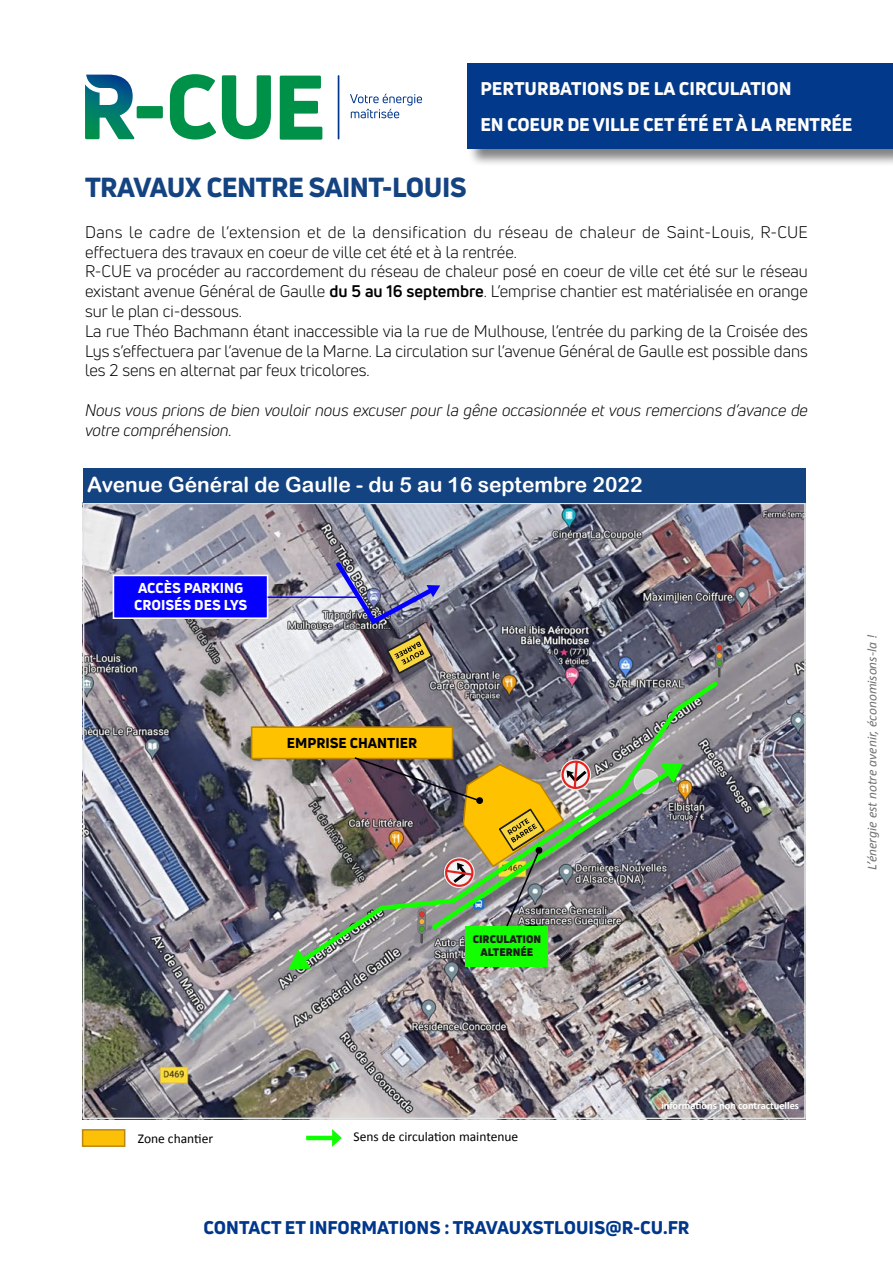
<style>
.page{position:relative;width:893px;height:1263px;background:#fff}
.page>*{position:absolute;margin:0;border:0;box-sizing:border-box;transform-origin:0 0}
.t1{font:800 27px "Uni Neue";letter-spacing:-.02em;color:#144381}
.t2{font:21px "Arial Rounded MT Bold";color:#fff}
.t3{font:800 18px/36px "Uni Neue";letter-spacing:-.01em;color:#fff}
.t4{font:800 18px "Uni Neue";color:#00378b}
.t5{font:16.5px/19.8px "Uni Neue";color:#000}
.t6{font:italic 16.5px/19.8px "Uni Neue";color:#000}
.t7{font:800 14.1px/16.8px "Uni Neue";color:#fff}
.t8{font:800 14.1px "Uni Neue";color:#010000}
.t9{font:italic 13.5px "Calibri";color:#707172}
.t10{font:13.5px "Calibri";color:#000}
.t11{font:900 10.8px/12.9px "Uni Neue";color:#1d1d1b;text-align:center}
.t12{font:700 10.5px "Calibri";color:#fff}
.s1{font-weight:700}
</style>
<div class="page">
<hr style="left:338px;top:75px;width:1px;height:64px;background:#00378b">
<svg style="left:85px;top:75px;width:50px;height:64px"></svg>
<div style="left:137px;top:106px;width:26px;height:12px;background:#009148;border-radius:2px"></div>
<svg style="left:170px;top:74px;width:46px;height:66px"></svg>
<svg style="left:222px;top:75px;width:49px;height:64px"></svg>
<svg style="left:280px;top:76px;width:42px;height:64px"></svg>
<svg style="left:350px;top:94px;width:72px;height:24px"></svg>
<div style="left:467px;top:63px;width:426px;height:104px;background:#000;opacity:.5"></div>
<div style="left:468px;top:64px;width:425px;height:85px;background:#03398a"></div>
<img style="left:86px;top:506px;width:717px;height:610px">
<div style="left:252px;top:727px;width:200px;height:31px;background:#fec201"></div>
<div style="left:251px;top:726px;width:202px;height:33px;border:2px solid #bb8502"></div>
<img style="left:295px;top:678px;width:427px;height:289px">
<svg style="left:288px;top:949px;width:23px;height:21px"></svg>
<div style="left:466px;top:926px;width:82px;height:40px;background:#14fe02"></div>
<svg style="left:387px;top:633px;width:46px;height:41px;background:#90804d"></svg>
<hr style="left:420px;top:929px;width:3px;height:14px;background:#4d4d4d">
<img style="left:353px;top:756px;width:330px;height:178px">
<hr style="left:718px;top:663px;width:3px;height:14px;background:#4d4d4d">
<svg style="left:715px;top:642px;width:9px;height:26px"></svg>
<img style="left:332px;top:558px;width:108px;height:69px">
<div style="left:113px;top:575px;width:155px;height:43px;background:#0500fe"></div>
<div style="left:113px;top:575px;width:155px;height:44px;border:2px solid #fff"></div>
<hr style="left:268px;top:596px;width:91px;height:2px;background:#0500fe">
<div style="left:83px;top:469px;width:723px;height:34px;background:#144381"></div>
<div style="left:82px;top:1129px;width:43px;height:18px;background:#fcc106;border:2px solid #bc8710"></div>
<hr style="left:306px;top:1136px;width:29px;height:4px;background:#0dff00">
<svg style="left:332px;top:1129px;width:10px;height:18px"></svg>
<p class="t3" style="left:480px;top:70px;width:374px">PERTURBATIONS DE LA CIRCULATION<br>EN COEUR DE VILLE CET ÉTÉ ET À LA RENTRÉE</p>
<h1 class="t1" style="left:85px;top:169px;width:383px">TRAVAUX CENTRE SAINT-LOUIS</h1>
<p class="t5" style="left:85px;top:222px;width:724px">Dans le cadre de l’extension et de la densification du réseau de chaleur de Saint-Louis, R-CUE effectuera des travaux en coeur de ville cet été et à la rentrée.<br>R-CUE va procéder au raccordement du réseau de chaleur posé en coeur de ville cet été sur le réseau existant avenue Général de Gaulle <span class="s1">du 5 au 16 septembre</span>. L’emprise chantier est matérialisée en orange sur le plan ci-dessous.<br>La rue Théo Bachmann étant inaccessible via la rue de Mulhouse, l’entrée du parking de la Croisée des Lys s’effectuera par l’avenue de la Marne. La circulation sur l’avenue Général de Gaulle est possible dans les 2 sens en alternat par feux tricolores.</p>
<p class="t6" style="left:85px;top:400px;width:724px">Nous vous prions de bien vouloir nous excuser pour la gêne occasionnée et vous remercions d’avance de votre compréhension.</p>
<p class="t2" style="left:87px;top:473px;width:557px">Avenue Général de Gaulle - du 5 au 16 septembre 2022</p>
<p class="t7" style="left:134px;top:580px;width:115px">ACCÈS PARKING<br>CROISÉS DES LYS</p>
<p class="t8" style="left:287px;top:733px;width:132px">EMPRISE CHANTIER</p>
<p class="t11" style="left:473px;top:932px;width:70px">CIRCULATION<br>ALTERNÉE</p>
<p class="t9" style="left:864px;top:869px;width:236px;rotate:-90deg">L’énergie est notre avenir, économisons-la !</p>
<p class="t10" style="left:138px;top:1130px;width:77px">Zone chantier</p>
<p class="t10" style="left:353px;top:1128px;width:166px">Sens de circulation maintenue</p>
<p class="t12" style="left:661px;top:1099px;width:139px">informations non contractuelles</p>
<p class="t4" style="left:203px;top:1215px;width:488px">CONTACT ET INFORMATIONS : TRAVAUXSTLOUIS@R-CU.FR</p>
</div>
